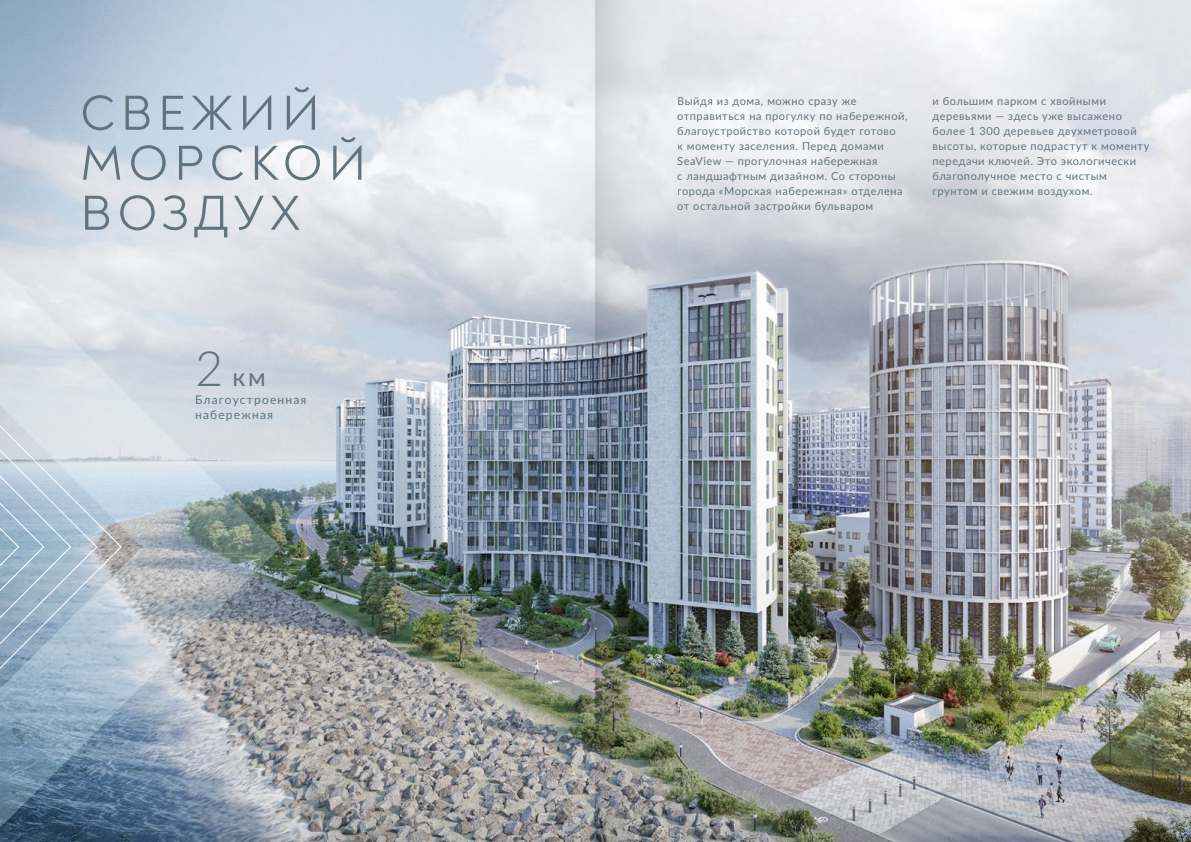
<style>
.page{position:relative;width:1191px;height:842px;background:#fff}
.page>*{position:absolute;margin:0;border:0;box-sizing:border-box;transform-origin:0 0}
.t1{font:50px/50px "Noah";letter-spacing:.11em;color:#61747e}
.t2{font:25px "Lato";color:#61747e}
.t3{font:12px/15px "Lato";letter-spacing:.1em;color:#61747e}
.t4{font:11px/15px "Lato";letter-spacing:.05em;color:#61747e}
.s1{font-weight:300;font-size:48.6px}
</style>
<div class="page">
<img style="left:0;top:0;width:1191px;height:842px">
<svg style="left:0;top:61px;width:122px;height:781px;background:#bfcddb"></svg>
<svg style="left:0;top:254px;width:280px;height:587px;background:#afbcc7"></svg>
<img style="left:595px;top:0;width:82px;height:842px">
<h1 class="t1" style="left:80px;top:88px;width:288px">СВЕЖИЙ<br>МОРСКОЙ<br>ВОЗДУХ</h1>
<p class="t4" style="left:932px;top:93px;width:218px">и большим парком с хвойными деревьями — здесь уже высажено более 1 300 деревьев двухметровой высоты, которые подрастут к моменту передачи ключей. Это экологически благополучное место с чистым грунтом и свежим воздухом.</p>
<p class="t4" style="left:677px;top:93px;width:232px">Выйдя из дома, можно сразу же отправиться на прогулку по набережной, благоустройство которой будет готово<br>к моменту заселения. Перед домами SeaView — прогулочная набережная<br>с ландшафтным дизайном. Со стороны города «Морская набережная» отделена от остальной застройки бульваром</p>
<h2 class="t2" style="left:195px;top:359px;width:72px"><span class="s1">2</span> км</h2>
<p class="t3" style="left:195px;top:391px;width:113px">Благоустроенная набережная</p>
</div>
